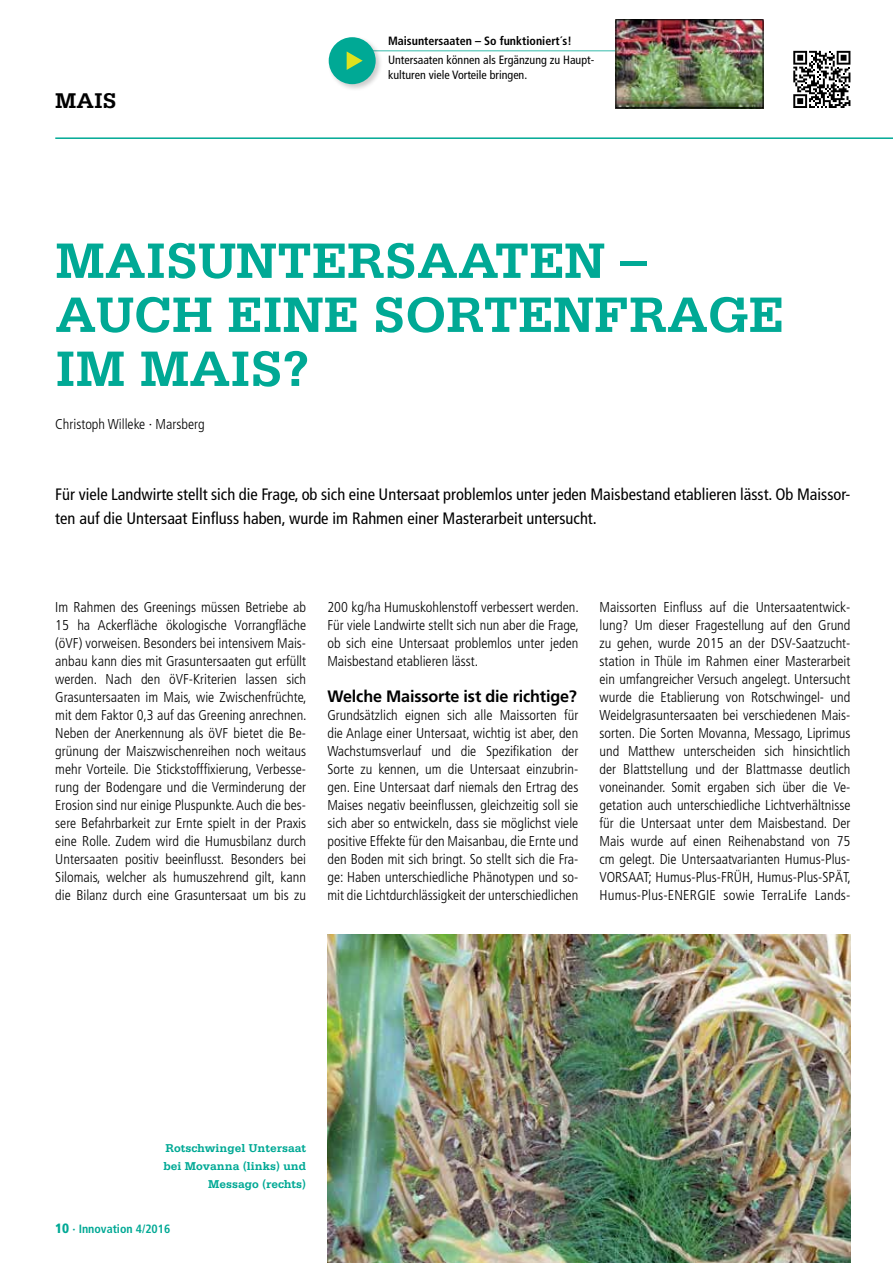
<style>
.page{position:relative;width:893px;height:1263px;background:#fff}
.page>*{position:absolute;margin:0;border:0;box-sizing:border-box;transform-origin:0 0}
.t1{font:700 52.5px/54px "Serifa";color:#00a995}
.t2{font:700 22.5px "Serifa";color:#000}
.t3{font:condensed 16.5px/24px "Frutiger LT";color:#000}
.t4{font:700 16.5px "Frutiger LT";letter-spacing:-.01em;color:#000}
.t5{font:300 condensed 14.25px/18px "Frutiger LT";color:#000;text-align:justify}
.t6{font:condensed 12px/15px "Frutiger";color:#000}
.t7{font:700 12px/18px "Serifa";color:#00a995;text-align:right}
.t8{font:700 condensed 12px "Frutiger LT";color:#000}
.t9{font:700 condensed 12px "Frutiger";color:#00a995}
.s1{font-weight:900;font-size:13.5px}
</style>
<div class="page">
<img style="left:327px;top:934px;width:523px;height:329px">
<hr style="left:362px;top:51px;width:286px;height:1px;background:#00a995">
<div style="left:327px;top:36px;width:56px;height:56px;background:#000;opacity:.2"></div>
<div style="left:329px;top:37px;width:47px;height:47px;background:#00a995;border-radius:50%"></div>
<svg style="left:347px;top:51px;width:16px;height:19px"></svg>
<svg style="left:793px;top:51px;width:57px;height:57px"></svg>
<img style="left:618px;top:22px;width:143px;height:84px">
<div style="left:616px;top:20px;width:147px;height:88px;border:1px solid #000"></div>
<hr style="left:55px;top:137px;width:838px;height:2px;background:#00a995">
<h2 class="t2" style="left:55px;top:87px;width:63px">MAIS</h2>
<p class="t8" style="left:388px;top:34px;width:185px">Maisuntersaaten – So funktioniert´s!</p>
<p class="t6" style="left:388px;top:53px;width:208px">Untersaaten können als Ergänzung zu Haupt&shy;kulturen viele Vorteile bringen.</p>
<h1 class="t1" style="left:55px;top:233px;width:730px">MAISUNTERSAATEN –<br>AUCH EINE SORTENFRAGE<br>IM MAIS?</h1>
<p class="t5" style="left:55px;top:416px;width:151px">Christoph Willeke · Marsberg</p>
<p class="t3" style="left:55px;top:483px;width:797px">Für viele Landwirte stellt sich die Frage, ob sich eine Untersaat problemlos unter jeden Maisbestand etablieren lässt. Ob Maissor&shy;ten auf die Untersaat Einfluss haben, wurde im Rahmen einer Masterarbeit untersucht.</p>
<p class="t5" style="left:55px;top:598px;width:253px">Im Rahmen des Greenings müssen Betriebe ab 15 ha Ackerfläche ökologische Vorrangfläche (öVF) vorweisen. Besonders bei intensivem Mais&shy;anbau kann dies mit Grasuntersaaten gut erfüllt werden. Nach den öVF-Kriterien lassen sich Grasuntersaaten im Mais, wie Zwischenfrüchte, mit dem Faktor 0,3 auf das Greening anrechnen.<br>Neben der Anerkennung als öVF bietet die Be&shy;grünung der Maiszwischenreihen noch weitaus mehr Vorteile. Die Stickstofffixierung, Verbesse&shy;rung der Bodengare und die Verminderung der Erosion sind nur einige Pluspunkte. Auch die bes&shy;sere Befahrbarkeit zur Ernte spielt in der Praxis eine Rolle. Zudem wird die Humusbilanz durch Untersaaten positiv beeinflusst. Besonders bei Silomais, welcher als humuszehrend gilt, kann die Bilanz durch eine Grasuntersaat um bis zu</p>
<p class="t5" style="left:327px;top:598px;width:253px">200 kg/ha Humuskohlenstoff verbessert werden.<br>Für viele Landwirte stellt sich nun aber die Frage, ob sich eine Untersaat problemlos unter jeden Maisbestand etablieren lässt.</p>
<p class="t4" style="left:327px;top:687px;width:251px">Welche Maissorte ist die richtige?</p>
<p class="t5" style="left:327px;top:706px;width:252px">Grundsätzlich eignen sich alle Maissorten für die Anlage einer Untersaat, wichtig ist aber, den Wachstumsverlauf und die Spezifikation der Sorte zu kennen, um die Untersaat einzubrin&shy;gen. Eine Untersaat darf niemals den Ertrag des Maises negativ beeinflussen, gleichzeitig soll sie sich aber so entwickeln, dass sie möglichst viele positive Effekte für den Maisanbau, die Ernte und den Boden mit sich bringt. So stellt sich die Fra&shy;ge: Haben unterschiedliche Phänotypen und so&shy;mit die Lichtdurchlässigkeit der unterschiedlichen</p>
<p class="t5" style="left:600px;top:598px;width:253px">Maissorten Einfluss auf die Untersaatentwick&shy;lung? Um dieser Fragestellung auf den Grund zu gehen, wurde 2015 an der DSV-Saatzucht&shy;station in Thüle im Rahmen einer Masterarbeit ein umfangreicher Versuch angelegt. Untersucht wurde die Etablierung von Rotschwingel- und Weidelgrasuntersaaten bei verschiedenen Mais&shy;sorten. Die Sorten Movanna, Messago, Liprimus und Matthew unterscheiden sich hinsichtlich der Blattstellung und der Blattmasse deutlich voneinander. Somit ergaben sich über die Ve&shy;getation auch unterschiedliche Lichtverhältnisse für die Untersaat unter dem Maisbestand. Der Mais wurde auf einen Reihenabstand von 75 cm gelegt. Die Untersaatvarianten Humus-Plus-VORSAAT; Humus-Plus-FRÜH, Humus-Plus-SPÄT, Humus-Plus-ENERGIE sowie TerraLife Lands-</p>
<p class="t7" style="left:163px;top:1139px;width:144px">Rotschwingel Untersaat bei Movanna (links) und<br>Messago (rechts)</p>
<p class="t9" style="left:55px;top:1222px;width:117px"><span class="s1">10</span> · Innovation 4/2016</p>
</div>
